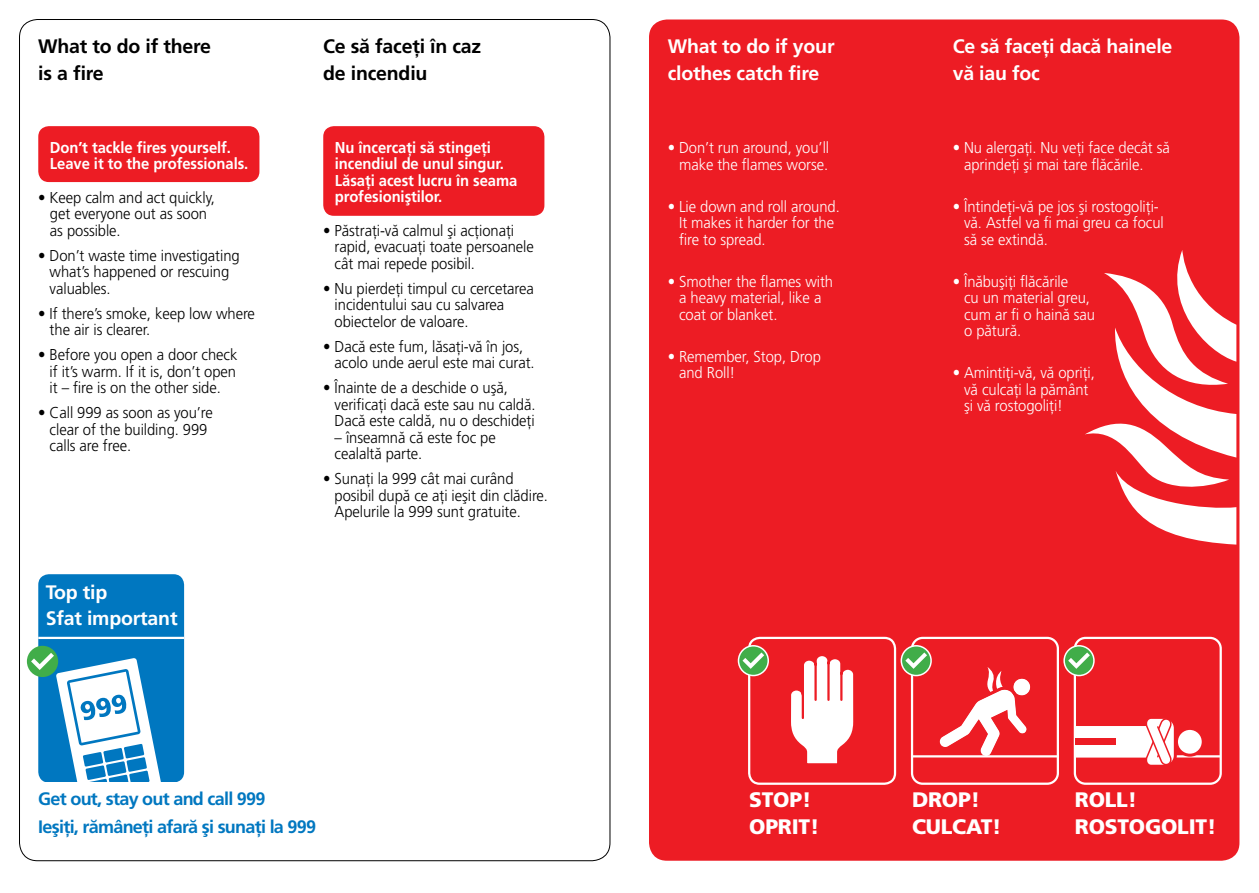
<style>
.page{position:relative;width:1259px;height:893px;background:#fff}
.page>*{position:absolute;margin:0;border:0;box-sizing:border-box;transform-origin:0 0}
.t1{font:900 21px "Frutiger LT Std";letter-spacing:-.01em;color:#fff}
.t2{font:700 19.5px/27px "Frutiger CE";letter-spacing:-.01em;color:#fff}
.t3{font:700 19.5px/27px "Frutiger CE";letter-spacing:-.01em;color:#000}
.t4{font:700 19.5px/25.5px "Frutiger";letter-spacing:-.01em;color:#fff}
.t5{font:700 18px "Frutiger CE";letter-spacing:-.04em;color:#0077c0}
.t6{font:700 18px "Frutiger";letter-spacing:-.04em;color:#0077c0}
.t7{font:300 15.75px/16.5px "Frutiger CE";letter-spacing:-.005em;color:#000;scale:.94 1}
.t8{font:300 15.75px/16.5px "Frutiger CE";letter-spacing:-.005em;color:#fff;scale:.94 1}
.t9{font:700 15.75px/16.5px "Frutiger CE";letter-spacing:-.005em;color:#fff;scale:.94 1}
.t10{font:700 15.75px/16.5px "Frutiger";letter-spacing:-.005em;color:#fff;scale:.94 1}
</style>
<div class="page">
<div style="left:649px;top:20px;width:590px;height:841px;background:#ed1c24;border-radius:18px"></div>
<svg style="left:934px;top:667px;width:101px;height:91px"></svg>
<hr style="left:912px;top:755px;width:146px;height:2px;background:#fff">
<div style="left:911px;top:637px;width:148px;height:148px;border:2px solid #fff;border-radius:11px"></div>
<div style="left:748px;top:637px;width:148px;height:148px;border:2px solid #fff;border-radius:11px"></div>
<svg style="left:901px;top:646px;width:30px;height:29px"></svg>
<div style="left:900px;top:645px;width:32px;height:31px;border:2px solid #fff;border-radius:50%"></div>
<svg style="left:905px;top:652px;width:22px;height:17px"></svg>
<svg style="left:738px;top:646px;width:30px;height:29px"></svg>
<div style="left:738px;top:645px;width:31px;height:31px;border:2px solid #fff;border-radius:50%"></div>
<svg style="left:742px;top:652px;width:22px;height:17px"></svg>
<svg style="left:791px;top:656px;width:63px;height:108px"></svg>
<hr style="left:801px;top:695px;width:3px;height:23px;background:#ed1c24">
<hr style="left:840px;top:674px;width:2px;height:26px;background:#ed1c24">
<hr style="left:827px;top:663px;width:2px;height:37px;background:#ed1c24">
<hr style="left:814px;top:665px;width:2px;height:35px;background:#ed1c24">
<svg style="left:1085px;top:250px;width:151px;height:295px"></svg>
<div style="left:38px;top:126px;width:221px;height:56px;background:#ed1c24;border-radius:11px"></div>
<div style="left:38px;top:574px;width:146px;height:209px;background:#0077c0;border-radius:11px"></div>
<hr style="left:38px;top:637px;width:146px;height:2px;background:#fff">
<div style="left:27px;top:646px;width:31px;height:31px;background:#41ad49;border-radius:50%"></div>
<hr style="left:1075px;top:755px;width:145px;height:2px;background:#fff">
<div style="left:1175px;top:727px;width:29px;height:30px;border:3px solid #ed1c24;border-radius:50%"></div>
<svg style="left:1076px;top:718px;width:127px;height:47px"></svg>
<div style="left:1073px;top:637px;width:148px;height:148px;border:2px solid #fff;border-radius:11px"></div>
<svg style="left:1064px;top:646px;width:30px;height:29px"></svg>
<div style="left:1063px;top:645px;width:31px;height:31px;border:2px solid #fff;border-radius:50%"></div>
<svg style="left:1068px;top:652px;width:22px;height:17px"></svg>
<svg style="left:31px;top:653px;width:130px;height:129px"></svg>
<div style="left:34px;top:782px;width:187px;height:72px;background:#fff"></div>
<div style="left:1075px;top:738px;width:40px;height:6px;background:#ed1c24"></div>
<div style="left:323px;top:126px;width:221px;height:90px;background:#ed1c24;border-radius:11px"></div>
<p class="t3" style="left:38px;top:33px;width:174px">What to do if there is a fire</p>
<p class="t10" style="left:50px;top:139px;width:212px">Don’t tackle fires yourself.<br>Leave it to the professionals.</p>
<p class="t7" style="left:50px;top:189px;width:177px;text-indent:-12px">• Keep calm and act quickly, get everyone out as soon as possible.</p>
<p class="t7" style="left:50px;top:247px;width:204px;text-indent:-11px">• Don’t waste time investigating what’s happened or rescuing valuables.</p>
<p class="t7" style="left:50px;top:305px;width:220px;text-indent:-11px">• If there’s smoke, keep low where the air is clearer.</p>
<p class="t7" style="left:50px;top:346px;width:201px;text-align:justify;text-indent:-11px">• Before you open a door check if it’s warm. If it is, don’t open it – fire is on the other side.</p>
<p class="t7" style="left:50px;top:404px;width:175px;text-indent:-11px">• Call 999 as soon as you’re clear of the building. 999 calls are free.</p>
<p class="t4" style="left:46px;top:580px;width:133px">Top tip<br>Sfat important</p>
<p class="t3" style="left:323px;top:33px;width:159px">Ce să faceţi în caz de incendiu</p>
<p class="t2" style="left:952px;top:33px;width:221px">Ce să faceţi dacă hainele vă iau foc</p>
<p class="t2" style="left:668px;top:33px;width:168px">What to do if your clothes catch fire</p>
<p class="t9" style="left:335px;top:139px;width:195px">Nu încercaţi să stingeţi incendiul de unul singur.<br>Lăsaţi acest lucru în seama profesioniştilor.</p>
<p class="t7" style="left:335px;top:222px;width:213px;text-indent:-11px">• Păstraţi-vă calmul şi acţionaţi rapid, evacuaţi toate persoanele cât mai repede posibil.</p>
<p class="t7" style="left:335px;top:280px;width:213px;text-indent:-11px">• Nu pierdeţi timpul cu cercetarea incidentului sau cu salvarea obiectelor de valoare.</p>
<p class="t7" style="left:335px;top:338px;width:214px;text-indent:-11px">• Dacă este fum, lăsaţi-vă în jos, acolo unde aerul este mai curat.</p>
<p class="t7" style="left:335px;top:380px;width:215px;text-indent:-11px">• Înainte de a deschide o uşă, verificaţi dacă este sau nu caldă.<br>Dacă este caldă, nu o deschideţi</p>
<p class="t7" style="left:335px;top:429px;width:173px">– înseamnă că este foc pe cealaltă parte.</p>
<p class="t7" style="left:335px;top:471px;width:228px;text-indent:-11px">• Sunaţi la 999 cât mai curând posibil după ce aţi ieşit din clădire.<br>Apelurile la 999 sunt gratuite.</p>
<p class="t8" style="left:668px;top:139px;width:173px;text-align:right">• Don’t run around, you’ll make the flames worse.</p>
<p class="t8" style="left:679px;top:198px;width:172px;text-indent:-11px">• Lie down and roll around.<br>It makes it harder for the fire to spread.</p>
<p class="t8" style="left:679px;top:273px;width:165px;text-indent:-11px">• Smother the flames with a heavy material, like a coat or blanket.</p>
<p class="t8" style="left:679px;top:348px;width:152px;text-indent:-11px">• Remember, Stop, Drop and Roll!</p>
<p class="t8" style="left:964px;top:139px;width:220px;text-indent:-11px">• Nu alergaţi. Nu veţi face decât să aprindeţi şi mai tare flăcările.</p>
<p class="t8" style="left:964px;top:198px;width:214px;text-indent:-11px">• Întindeţi-vă pe jos şi rostogoliţi&shy;vă. Astfel va fi mai greu ca focul să se extindă.</p>
<p class="t8" style="left:964px;top:273px;width:141px;text-indent:-11px">• Înăbuşiţi flăcările<br>cu un material greu, cum ar fi o haină sau o pătură.</p>
<p class="t8" style="left:964px;top:364px;width:141px;text-indent:-11px">• Amintiţi-vă, vă opriţi, vă culcaţi la pământ şi vă rostogoliţi!</p>
<p class="t6" style="left:38px;top:788px;width:229px">Get out, stay out and call 999</p>
<p class="t5" style="left:38px;top:815px;width:279px">Ieşiţi, rămâneţi afară şi sunaţi la 999</p>
<h1 class="t1" style="left:749px;top:787px;width:64px">STOP!</h1>
<h1 class="t1" style="left:912px;top:787px;width:69px">DROP!</h1>
<h1 class="t1" style="left:1075px;top:787px;width:64px">ROLL!</h1>
<h1 class="t1" style="left:749px;top:814px;width:72px">OPRIT!</h1>
<h1 class="t1" style="left:912px;top:814px;width:91px">CULCAT!</h1>
<h1 class="t1" style="left:1075px;top:814px;width:143px">ROSTOGOLIT!</h1>
</div>
